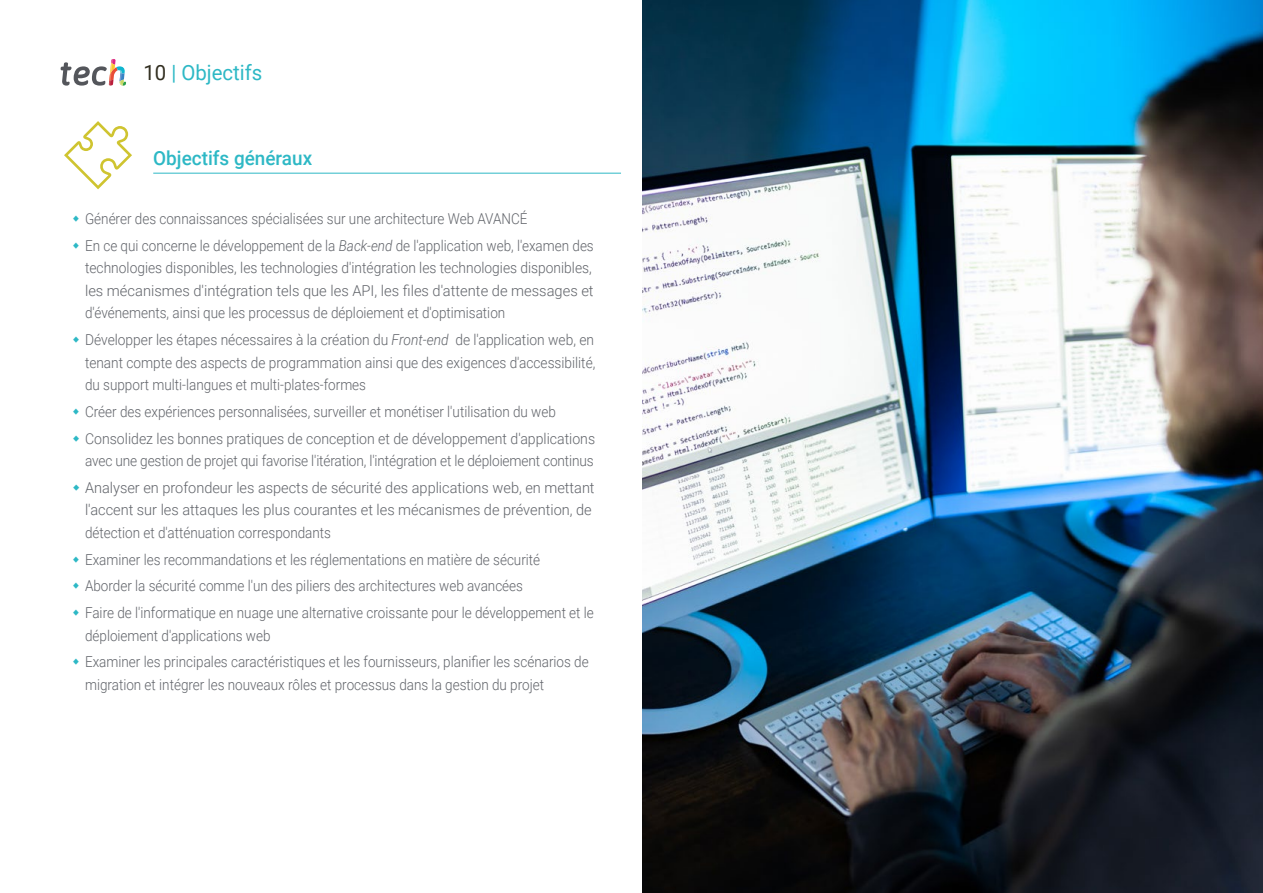
<style>
.page{position:relative;width:1263px;height:893px;background:#fff}
.page>*{position:absolute;margin:0;border:0;box-sizing:border-box;transform-origin:0 0}
.t1{font:21px "Roboto";color:#2db8c5}
.t2{font:500 19.5px "Roboto";color:#2db8c5}
.t3{font:300 15px/26.7px "Roboto";color:#61646a;scale:.9 1}
.t4{font:300 15px/22.5px "Roboto";color:#61646a;scale:.92 1}
.t5{font:300 15px/26.7px "Roboto";color:#61646a;scale:.91 1}
.t6{font:300 15px/22.5px "Roboto";color:#61646a}
.s1{color:#312e20}
.s2{font-style:italic}
</style>
<div class="page">
<hr style="left:153px;top:173px;width:468px;height:1px;background:#2db8c5">
<svg style="left:64px;top:121px;width:68px;height:68px"></svg>
<svg style="left:61px;top:59px;width:65px;height:27px"></svg>
<img style="left:642px;top:0;width:621px;height:893px">
<h1 class="t1" style="left:144px;top:57px;width:120px"><span class="s1">10</span> | Objectifs</h1>
<h2 class="t2" style="left:153px;top:144px;width:160px">Objectifs généraux</h2>
<p class="t3" style="left:85px;top:205px;width:567px">Générer des connaissances spécialisées sur une architecture Web AVANCÉ<br>En ce qui concerne le développement de la <span class="s2">Back-end</span> de l'application web, l'examen des</p>
<p class="t4" style="left:85px;top:256px;width:554px">technologies disponibles, les technologies d'intégration les technologies disponibles, les mécanismes d'intégration tels que les API, les files d'attente de messages et d'événements, ainsi que les processus de déploiement et d'optimisation</p>
<p class="t4" style="left:85px;top:328px;width:556px;text-align:justify">Développer les étapes nécessaires à la création du <span class="s2">Front-end</span> de l'application web, en tenant compte des aspects de programmation ainsi que des exigences d'accessibilité, du support multi-langues et multi-plates-formes</p>
<p class="t3" style="left:85px;top:397px;width:568px">Créer des expériences personnalisées, surveiller et monétiser l'utilisation du web<br>Consolidez les bonnes pratiques de conception et de développement d'applications</p>
<p class="t5" style="left:85px;top:447px;width:561px">avec une gestion de projet qui favorise l'itération, l'intégration et le déploiement continus<br>Analyser en profondeur les aspects de sécurité des applications web, en mettant</p>
<p class="t6" style="left:85px;top:498px;width:508px">l'accent sur les attaques les plus courantes et les mécanismes de prévention, de détection et d'atténuation correspondants</p>
<p class="t3" style="left:85px;top:545px;width:567px">Examiner les recommandations et les réglementations en matière de sécurité<br>Aborder la sécurité comme l'un des piliers des architectures web avancées<br>Faire de l'informatique en nuage une alternative croissante pour le développement et le</p>
<p class="t3" style="left:85px;top:621px;width:561px">déploiement d'applications web<br>Examiner les principales caractéristiques et les fournisseurs, planifier les scénarios de</p>
<p class="t3" style="left:85px;top:670px;width:512px">migration et intégrer les nouveaux rôles et processus dans la gestion du projet</p>
</div>
